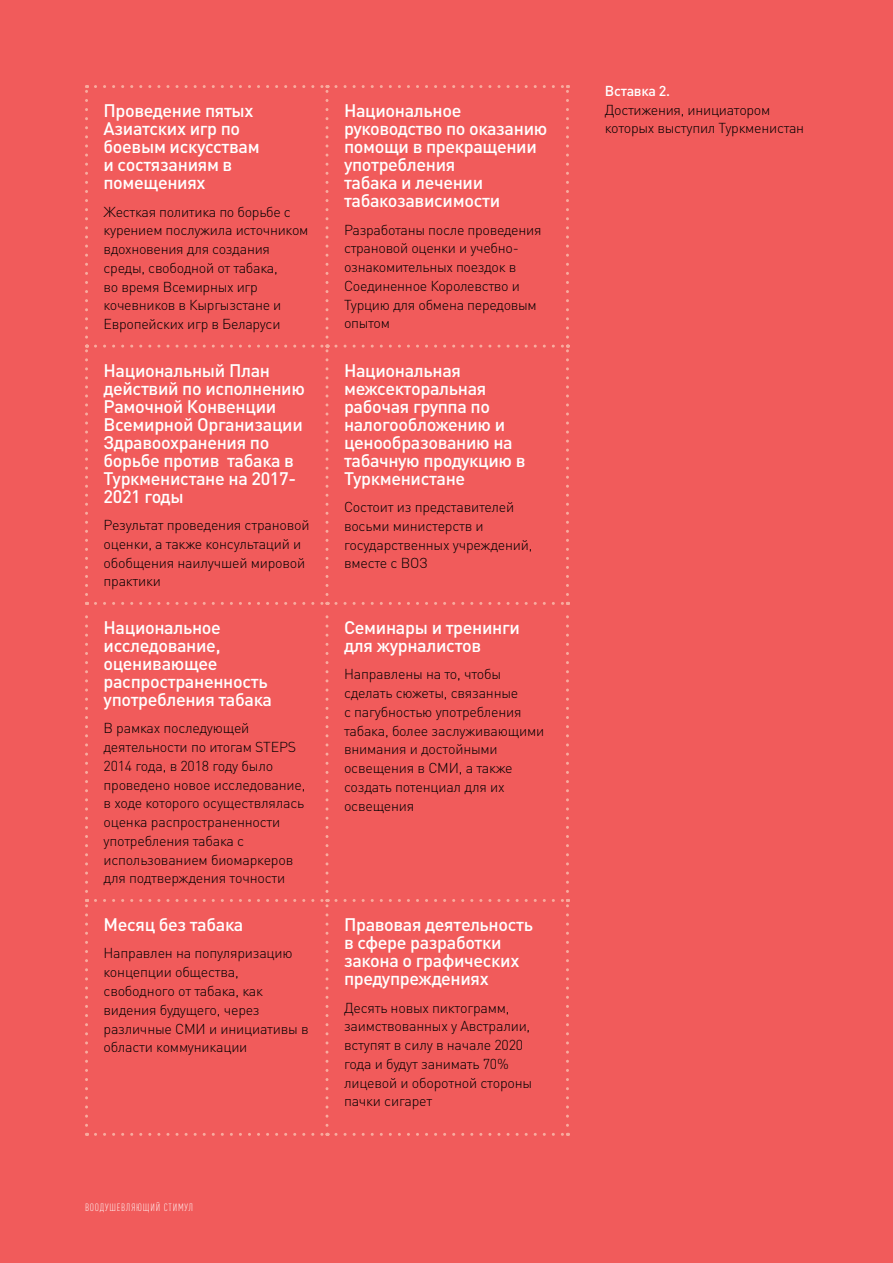
<style>
.page{position:relative;width:893px;height:1263px;background:#f15b5b}
.page>*{position:absolute;margin:0;border:0;box-sizing:border-box;transform-origin:0 0}
.t1{font:500 18px/18px "DIN Pro";letter-spacing:-.02em;color:#fff}
.t2{font:300 14.25px/18.8px "DIN Pro";letter-spacing:-.02em;color:#000}
.t3{font:500 14.25px "DIN Pro";letter-spacing:-.02em;color:#fff}
.t4{font:300 condensed 10.5px "DIN Pro";letter-spacing:.075em;color:#fff}
</style>
<div class="page">
<svg style="left:85px;top:85px;width:3px;height:252px"></svg>
<svg style="left:95px;top:85px;width:233px;height:252px"></svg>
<svg style="left:336px;top:85px;width:233px;height:252px"></svg>
<svg style="left:85px;top:345px;width:3px;height:249px"></svg>
<svg style="left:95px;top:345px;width:233px;height:249px"></svg>
<svg style="left:336px;top:345px;width:233px;height:249px"></svg>
<svg style="left:85px;top:602px;width:3px;height:289px"></svg>
<svg style="left:95px;top:602px;width:233px;height:289px"></svg>
<svg style="left:336px;top:602px;width:233px;height:289px"></svg>
<svg style="left:85px;top:899px;width:3px;height:226px"></svg>
<svg style="left:95px;top:899px;width:233px;height:226px"></svg>
<svg style="left:336px;top:899px;width:233px;height:226px"></svg>
<svg style="left:95px;top:1133px;width:233px;height:3px"></svg>
<svg style="left:336px;top:1133px;width:232px;height:3px"></svg>
<p class="t1" style="left:104px;top:100px;width:158px">Проведение пятых<br>Азиатских игр по боевым искусствам и состязаниям в помещениях</p>
<p class="t2" style="left:104px;top:201px;width:206px">Жесткая политика по борьбе с курением послужила источником вдохновения для создания среды, свободной от табака,<br>во время Всемирных игр кочевников в Кыргызстане и<br>Европейских игр в Беларуси</p>
<p class="t1" style="left:104px;top:359px;width:203px">Национальный План действий по исполнению<br>Рамочной Конвенции<br>Всемирной Организации<br>Здравоохранения по борьбе против табака в<br>Туркменистане на 2017-<br>2021 годы</p>
<p class="t2" style="left:104px;top:514px;width:207px">Результат проведения страновой оценки, а также консультаций и обобщения наилучшей мировой практики</p>
<p class="t1" style="left:104px;top:617px;width:170px">Национальное исследование, оценивающее распространенность употребления табака</p>
<p class="t2" style="left:104px;top:718px;width:203px">В рамках последующей деятельности по итогам STEPS<br>2014 года, в 2018 году было проведено новое исследование, в ходе которого осуществлялась оценка распространенности употребления табака с использованием биомаркеров для подтверждения точности</p>
<p class="t1" style="left:104px;top:914px;width:141px">Месяц без табака</p>
<p class="t2" style="left:104px;top:943px;width:207px">Направлен на популяризацию концепции общества, свободного от табака, как видения будущего, через различные СМИ и инициативы в области коммуникации</p>
<p class="t1" style="left:344px;top:100px;width:205px">Национальное руководство по оказанию помощи в прекращении употребления<br>табака и лечении табакозависимости</p>
<p class="t2" style="left:344px;top:219px;width:199px">Разработаны после проведения страновой оценки и учебно&shy;ознакомительных поездок в<br>Соединенное Королевство и<br>Турцию для обмена передовым опытом</p>
<p class="t1" style="left:344px;top:359px;width:183px">Национальная межсекторальная рабочая группа по налогообложению и ценообразованию на табачную продукцию в<br>Туркменистане</p>
<p class="t2" style="left:344px;top:496px;width:190px">Состоит из представителей восьми министерств и государственных учреждений, вместе с ВОЗ</p>
<p class="t1" style="left:344px;top:617px;width:177px">Семинары и тренинги для журналистов</p>
<p class="t2" style="left:344px;top:664px;width:202px">Направлены на то, чтобы сделать сюжеты, связанные<br>с пагубностью употребления табака, более заслуживающими внимания и достойными освещения в СМИ, а также создать потенциал для их освещения</p>
<p class="t1" style="left:344px;top:914px;width:191px">Правовая деятельность в сфере разработки закона о графических предупреждениях</p>
<p class="t2" style="left:344px;top:997px;width:190px">Десять новых пиктограмм, заимствованных у Австралии, вступят в силу в начале 2020 года и будут занимать 70% лицевой и оборотной стороны пачки сигарет</p>
<p class="t4" style="left:85px;top:1200px;width:109px">ВООДУШЕВЛЯЮЩИЙ СТИМУЛ</p>
<p class="t3" style="left:605px;top:79px;width:67px">Вставка 2.</p>
<p class="t2" style="left:605px;top:99px;width:201px">Достижения, инициатором которых выступил Туркменистан</p>
</div>
